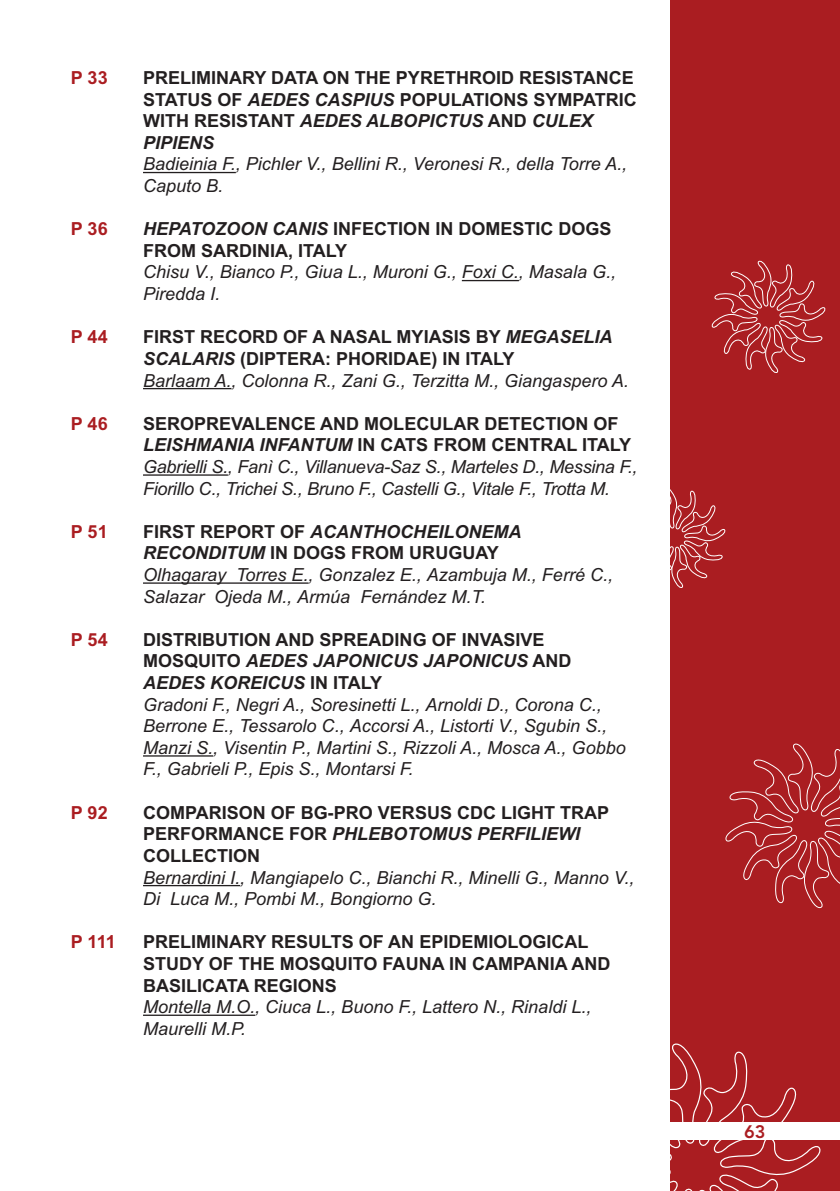
<style>
.page{position:relative;width:840px;height:1191px;background:#fff}
.page>*{position:absolute;margin:0;border:0;box-sizing:border-box;transform-origin:0 0}
.t1{font:italic 18px/21.6px "Arial";color:#231f20}
.t2{font:700 18px/21.6px "Arial";color:#231f20}
.t3{font:700 18px "Arial";color:#aa1d21}
.t4{font:800 18px "Avenir";color:#aa1d21}
.s1{font-style:italic}
.s2{font-weight:400;font-style:italic}
.s3{font-weight:700;font-style:normal}
.s4{font-weight:700}
</style>
<div class="page">
<div style="left:669px;top:0;width:170px;height:1191px;background:#aa1d21"></div>
<svg style="left:669px;top:1041px;width:153px;height:150px"></svg>
<div style="left:665px;top:1122px;width:174px;height:17px;background:#fff"></div>
<svg style="left:711px;top:260px;width:114px;height:113px"></svg>
<svg style="left:725px;top:743px;width:114px;height:166px"></svg>
<svg style="left:669px;top:486px;width:56px;height:103px"></svg>
<hr style="left:143px;top:172px;width:93px;height:1px;background:#231f20">
<hr style="left:461px;top:280px;width:57px;height:1px;background:#231f20">
<hr style="left:143px;top:388px;width:88px;height:1px;background:#231f20">
<hr style="left:143px;top:474px;width:85px;height:2px;background:#231f20">
<hr style="left:143px;top:582px;width:165px;height:2px;background:#231f20">
<hr style="left:143px;top:755px;width:70px;height:1px;background:#231f20">
<hr style="left:143px;top:885px;width:97px;height:1px;background:#231f20">
<hr style="left:143px;top:1014px;width:112px;height:2px;background:#231f20">
<p class="t3" style="left:71px;top:67px;width:38px">P 33</p>
<p class="t2" style="left:143px;top:67px;width:495px">PRELIMINARY DATA ON THE PYRETHROID RESISTANCE STATUS OF <span class="s1">AEDES CASPIUS</span> POPULATIONS SYMPATRIC WITH RESISTANT <span class="s1">AEDES ALBOPICTUS</span> AND <span class="s1">CULEX PIPIENS</span></p>
<p class="t1" style="left:143px;top:153px;width:485px">Badieinia F., Pichler V., Bellini R., Veronesi R., della Torre A.,<br>Caputo B.</p>
<p class="t3" style="left:71px;top:218px;width:38px">P 36</p>
<p class="t2" style="left:143px;top:218px;width:470px"><span class="s1">HEPATOZOON CANIS</span> INFECTION IN DOMESTIC DOGS<br>FROM SARDINIA, ITALY</p>
<p class="t1" style="left:143px;top:261px;width:474px">Chisu V., Bianco P., Giua L., Muroni G., Foxi C., Masala G.,<br>Piredda I.</p>
<p class="t3" style="left:71px;top:326px;width:38px">P 44</p>
<p class="t2" style="left:143px;top:326px;width:487px">FIRST RECORD OF A NASAL MYIASIS BY <span class="s1">MEGASELIA<br>SCALARIS</span> (DIPTERA: PHORIDAE) IN ITALY<br><span class="s2">Barlaam A., Colonna R., Zani G., Terzitta M., Giangaspero A.</span></p>
<p class="t3" style="left:71px;top:413px;width:38px">P 46</p>
<p class="t1" style="left:143px;top:413px;width:495px"><span class="s3">SEROPREVALENCE AND MOLECULAR DETECTION OF </span><span class="s4">LEISHMANIA INFANTUM</span> <span class="s3">IN CATS FROM CENTRAL ITALY </span>Gabrielli S., Fanì C., Villanueva-Saz S., Marteles D., Messina F., Fiorillo C., Trichei S., Bruno F., Castelli G., Vitale F., Trotta M.</p>
<p class="t3" style="left:71px;top:521px;width:38px">P 51</p>
<p class="t1" style="left:143px;top:521px;width:471px"><span class="s3">FIRST REPORT OF</span> <span class="s4">ACANTHOCHEILONEMA RECONDITUM</span> <span class="s3">IN DOGS FROM URUGUAY<br></span>Olhagaray Torres E., Gonzalez E., Azambuja M., Ferré C., Salazar Ojeda M., Armúa Fernández M.T.</p>
<p class="t3" style="left:71px;top:629px;width:38px">P 54</p>
<p class="t1" style="left:143px;top:629px;width:484px"><span class="s3">DISTRIBUTION AND SPREADING OF INVASIVE MOSQUITO</span> <span class="s4">AEDES JAPONICUS JAPONICUS</span> <span class="s3">AND </span><span class="s4">AEDES KOREICUS</span> <span class="s3">IN ITALY<br></span>Gradoni F., Negri A., Soresinetti L., Arnoldi D., Corona C., Berrone E., Tessarolo C., Accorsi A., Listorti V., Sgubin S., Manzi S., Visentin P., Martini S., Rizzoli A., Mosca A., Gobbo F., Gabrieli P., Epis S., Montarsi F.</p>
<p class="t3" style="left:71px;top:802px;width:38px">P 92</p>
<p class="t2" style="left:143px;top:801px;width:467px">COMPARISON OF BG-PRO VERSUS CDC LIGHT TRAP<br>PERFORMANCE FOR <span class="s1">PHLEBOTOMUS PERFILIEWI<br></span>COLLECTION</p>
<p class="t1" style="left:143px;top:866px;width:492px">Bernardini I., Mangiapelo C., Bianchi R., Minelli G., Manno V.,<br>Di Luca M., Pombi M., Bongiorno G.</p>
<p class="t3" style="left:71px;top:931px;width:46px">P 111</p>
<p class="t2" style="left:143px;top:931px;width:469px">PRELIMINARY RESULTS OF AN EPIDEMIOLOGICAL<br>STUDY OF THE MOSQUITO FAUNA IN CAMPANIA AND<br>BASILICATA REGIONS</p>
<p class="t1" style="left:143px;top:996px;width:449px">Montella M.O., Ciuca L., Buono F., Lattero N., Rinaldi L.,<br>Maurelli M.P.</p>
<p class="t4" style="left:743px;top:1117px;width:23px">63</p>
</div>
